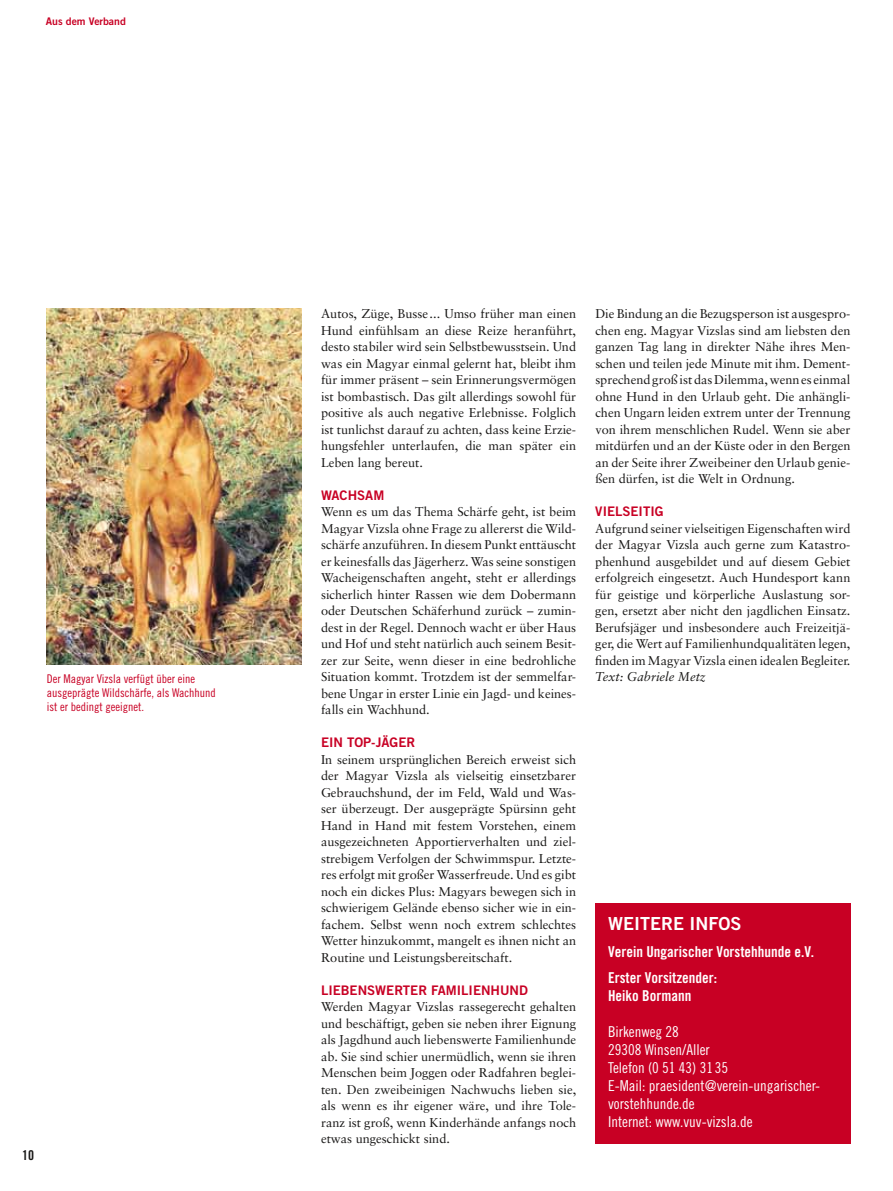
<style>
.page{position:relative;width:893px;height:1191px;background:#fff}
.page>*{position:absolute;margin:0;border:0;box-sizing:border-box;transform-origin:0 0}
.t1{font:18px "Trade Gothic Bold Two";color:#fff}
.t2{font:15px/18px "Trade Gothic Cond Eighteen";color:#fff}
.t3{font:15px/26.5px "Trade Gothic Bold Cond Twenty";color:#fff}
.t4{font:13.5px "Trade Gothic Bold Cond Twenty";color:#181716}
.t5{font:13.2px "Trade Gothic Bold Two";color:#c80024}
.t6{font:12.75px/16.5px "Sabon";color:#181716;text-align:justify}
.t7{font:italic 12.75px "Sabon";color:#181716}
.t8{font:12px/14.4px "Trade Gothic Cond Eighteen";color:#c80024}
.t9{font:10.5px "Trade Gothic Bold Two";color:#c80024}
</style>
<div class="page">
<div style="left:595px;top:903px;width:255px;height:240px;background:#c80024"></div>
<img style="left:47px;top:309px;width:255px;height:355px">
<p class="t9" style="left:46px;top:14px;width:82px">AUS DEM VERBAND</p>
<p class="t4" style="left:22px;top:1146px;width:13px">10</p>
<p class="t6" style="left:595px;top:305px;width:257px">Die Bindung an die Bezugsperson ist ausgespro&shy;chen eng. Magyar Vizslas sind am liebsten den ganzen Tag lang in direkter Nähe ihres Men&shy;schen und teilen jede Minute mit ihm. Dement&shy;sprechend groß ist das Dilemma, wenn es einmal ohne Hund in den Urlaub geht. Die anhängli&shy;chen Ungarn leiden extrem unter der Trennung von ihrem menschlichen Rudel. Wenn sie aber mitdürfen und an der Küste oder in den Bergen an der Seite ihrer Zweibeiner den Urlaub genie&shy;ßen dürfen, ist die Welt in Ordnung.</p>
<p class="t5" style="left:595px;top:503px;width:70px">VIELSEITIG</p>
<p class="t6" style="left:595px;top:520px;width:257px">Aufgrund seiner vielseitigen Eigenschaften wird der Magyar Vizsla auch gerne zum Katastro&shy;phenhund ausgebildet und auf diesem Gebiet erfolgreich eingesetzt. Auch Hundesport kann für geistige und körperliche Auslastung sor&shy;gen, ersetzt aber nicht den jagdlichen Einsatz.<br>Berufsjäger und insbesondere auch Freizeitjä&shy;ger, die Wert auf Familienhundqualitäten legen, finden im Magyar Vizsla einen idealen Begleiter.</p>
<p class="t6" style="left:321px;top:305px;width:257px">Autos, Züge, Busse ... Umso früher man einen Hund einfühlsam an diese Reize heranführt, desto stabiler wird sein Selbstbewusstsein. Und was ein Magyar einmal gelernt hat, bleibt ihm für immer präsent – sein Erinnerungsvermögen ist bombastisch. Das gilt allerdings sowohl für positive als auch negative Erlebnisse. Folglich ist tunlichst darauf zu achten, dass keine Erzie&shy;hungsfehler unterlaufen, die man später ein Leben lang bereut.</p>
<p class="t5" style="left:321px;top:487px;width:65px">WACHSAM</p>
<p class="t6" style="left:321px;top:503px;width:257px">Wenn es um das Thema Schärfe geht, ist beim Magyar Vizsla ohne Frage zu allererst die Wild&shy;schärfe anzuführen. In diesem Punkt enttäuscht er keinesfalls das Jägerherz. Was seine sonstigen Wacheigenschaften angeht, steht er allerdings sicherlich hinter Rassen wie dem Dobermann oder Deutschen Schäferhund zurück – zumin&shy;dest in der Regel. Dennoch wacht er über Haus und Hof und steht natürlich auch seinem Besit&shy;zer zur Seite, wenn dieser in eine bedrohliche Situation kommt. Trotzdem ist der semmelfar&shy;bene Ungar in erster Linie ein Jagd- und keines&shy;falls ein Wachhund.</p>
<p class="t5" style="left:321px;top:734px;width:96px">EIN TOP-JÄGER</p>
<p class="t6" style="left:321px;top:751px;width:257px">In seinem ursprünglichen Bereich erweist sich der Magyar Vizsla als vielseitig einsetzbarer Gebrauchshund, der im Feld, Wald und Was&shy;ser überzeugt. Der ausgeprägte Spürsinn geht Hand in Hand mit festem Vorstehen, einem ausgezeichneten Apportierverhalten und ziel&shy;strebigem Verfolgen der Schwimmspur. Letzte&shy;res erfolgt mit großer Wasserfreude. Und es gibt noch ein dickes Plus: Magyars bewegen sich in schwierigem Gelände ebenso sicher wie in ein&shy;fachem. Selbst wenn noch extrem schlechtes Wetter hinzukommt, mangelt es ihnen nicht an Routine und Leistungsbereitschaft.</p>
<p class="t5" style="left:321px;top:982px;width:207px">LIEBENSWERTER FAMILIENHU ND</p>
<p class="t6" style="left:321px;top:998px;width:257px">Werden Magyar Vizslas rassegerecht gehalten und beschäftigt, geben sie neben ihrer Eignung als Jagdhund auch liebenswerte Familienhunde ab. Sie sind schier unermüdlich, wenn sie ihren Menschen beim Joggen oder Radfahren beglei&shy;ten. Den zweibeinigen Nachwuchs lieben sie, als wenn es ihr eigener wäre, und ihre Tole&shy;ranz ist groß, wenn Kinderhände anfangs noch etwas ungeschickt sind.</p>
<p class="t8" style="left:47px;top:671px;width:150px">Der Magyar Vizsla verfügt über eine</p>
<p class="t7" style="left:595px;top:669px;width:112px">Text: Gabriele Metz</p>
<p class="t8" style="left:47px;top:685px;width:171px">ausgeprägte Wildschärfe, als Wachhund ist er bedingt geeignet.</p>
<h1 class="t1" style="left:608px;top:912px;width:135px">WEITERE I NFOS</h1>
<p class="t3" style="left:608px;top:938px;width:207px">Verein Ungarischer Vorstehhunde e.V.<br>Erster Vorsitzender:</p>
<p class="t3" style="left:608px;top:982px;width:85px">Heiko Bormann</p>
<p class="t2" style="left:608px;top:1023px;width:214px">Birkenweg 28<br>29308 Winsen/Aller<br>Telefon (0 51 43) 31 35<br>E-Mail: praesident@verein-ungarischer&shy;vorstehhunde.de<br>Internet: www.vuv-vizsla.de</p>
</div>
